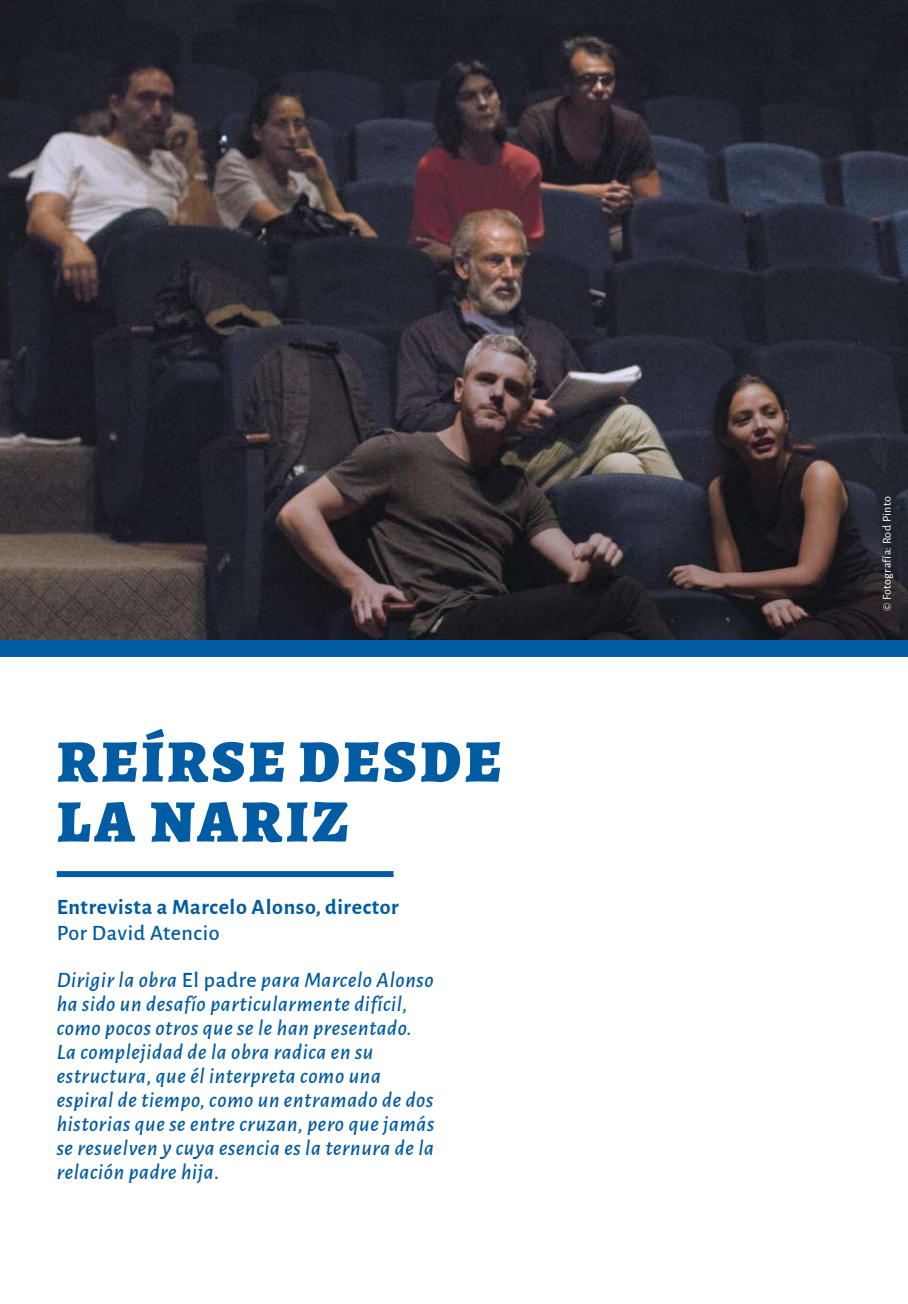
<style>
.page{position:relative;width:908px;height:1304px;background:#fff}
.page>*{position:absolute;margin:0;border:0;box-sizing:border-box;transform-origin:0 0}
.t1{font:900 60px/60px "Alegreya";letter-spacing:.06em;color:#015ca3}
.t2{font:italic 500 22px/24px "Alegreya Sans";letter-spacing:.03em;color:#015ca3}
.t3{font:700 22px "Alegreya Sans";letter-spacing:.03em;color:#015ca3}
.t4{font:12px "Alegreya Sans";letter-spacing:.025em;color:#fff}
.s1{font-style:normal}
</style>
<div class="page">
<img style="left:0;top:0;width:907px;height:640px">
<svg style="left:907px;top:0;width:1px;height:29px"></svg>
<div style="left:0;top:640px;width:907px;height:17px;background:#015ca3"></div>
<div style="left:57px;top:871px;width:336px;height:6px;background:#015ca3"></div>
<h1 class="t1" style="left:57px;top:731px;width:445px">REÍRSE DESDE<br>LA NARIZ</h1>
<p class="t3" style="left:57px;top:891px;width:343px">Entrevista a Marcelo Alonso, director</p>
<p class="t2" style="left:57px;top:908px;width:378px;line-height:47.2px"><span class="s1">Por David Atencio<br></span>Dirigir la obra <span class="s1">El padre</span> para Marcelo Alonso</p>
<p class="t2" style="left:57px;top:991px;width:379px">ha sido un desafío particularmente difícil, como pocos otros que se le han presentado.<br>La complejidad de la obra radica en su estructura, que él interpreta como una espiral de tiempo, como un entramado de dos historias que se entre cruzan, pero que jamás se resuelven y cuya esencia es la ternura de la relación padre hija.</p>
<p class="t4" style="left:878px;top:611px;width:117px;rotate:-90deg">© Fotografía: Rod Pinto</p>
</div>
